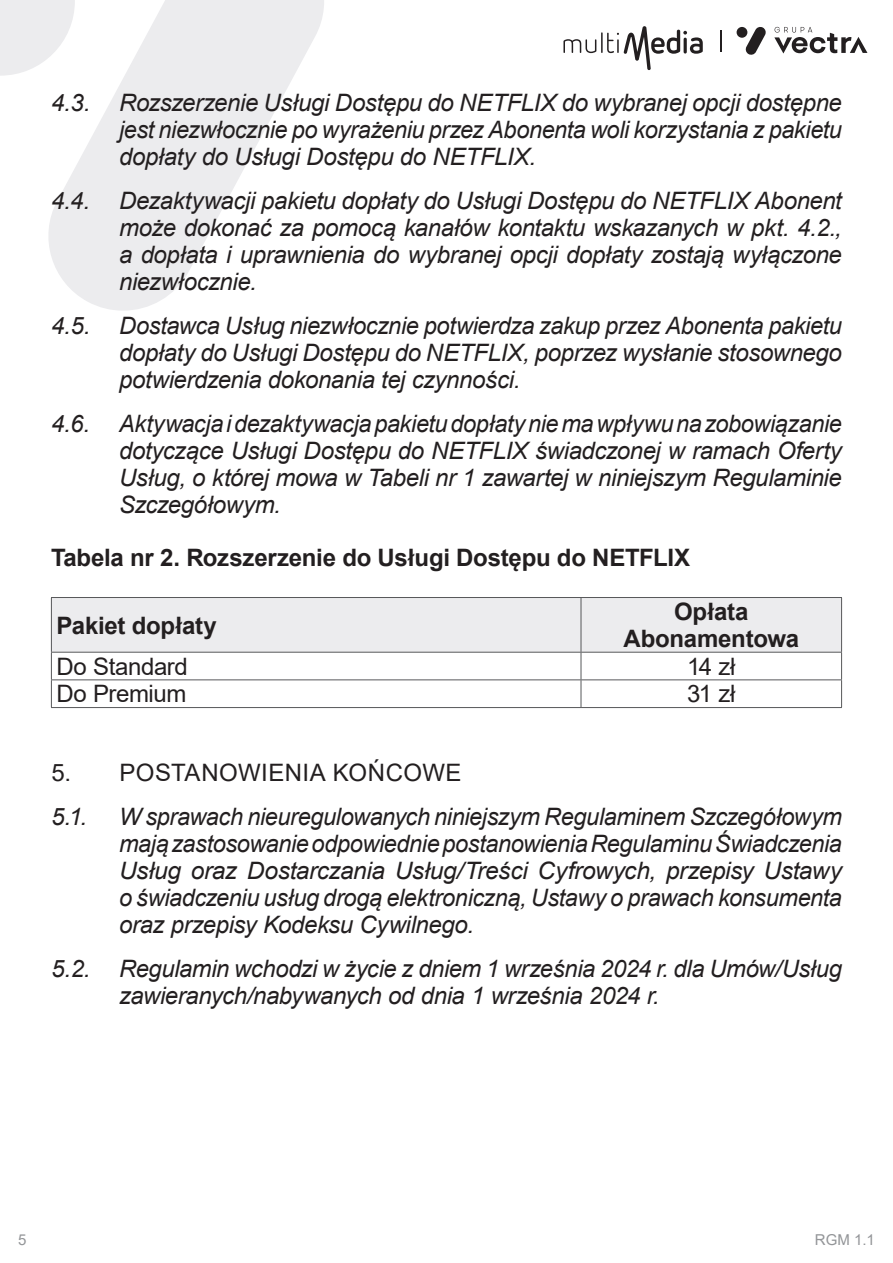
<style>
.page{position:relative;width:893px;height:1263px;background:#fff}
.page>*{position:absolute;margin:0;border:0;box-sizing:border-box;transform-origin:0 0}
.t1{font:italic 24px/27px "Arial";letter-spacing:-.015em;color:#231f20;text-align:justify}
.TABLE{font:700 24px "Arial";letter-spacing:-.01em;color:#231f20}
.table_Header{font:700 24px/27px "Arial";letter-spacing:-.01em;color:#231f20;text-align:center}
.table_Body{font:24px "Arial";letter-spacing:-.01em;color:#231f20}
.table_Body-2{font:24px "Arial";letter-spacing:.02em;color:#231f20}
.t2{font:15px "Arial";color:#939598}
</style>
<div class="page">
<svg style="left:774px;top:27px;width:93px;height:27px"></svg>
<div style="left:737px;top:27px;width:10px;height:11px;background:#231f20;border-radius:50%"></div>
<svg style="left:745px;top:27px;width:21px;height:28px"></svg>
<svg style="left:563px;top:26px;width:140px;height:44px"></svg>
<hr style="left:720px;top:31px;width:2px;height:21px;background:#231f20">
<div style="left:0;top:0;width:38px;height:76px;background:#ececee"></div>
<svg style="left:38px;top:0;width:286px;height:311px;fill:#ececee"></svg>
<hr style="left:51px;top:707px;width:530px;height:1px;background:#57585a">
<hr style="left:581px;top:707px;width:261px;height:1px;background:#57585a">
<svg style="left:51px;top:597px;width:791px;height:110px"></svg>
<hr style="left:51px;top:597px;width:530px;height:1px;background:#57585a">
<hr style="left:51px;top:598px;width:1px;height:54px;background:#57585a">
<hr style="left:581px;top:598px;width:1px;height:54px;background:#57585a">
<hr style="left:51px;top:652px;width:530px;height:1px;background:#57585a">
<p class="t1" style="left:119px;top:89px;width:724px;text-indent:-68px">4.3. Rozszerzenie Usługi Dostępu do NETFLIX do wybranej opcji dostępne jest niezwłocznie po wyrażeniu przez Abonenta woli korzystania z pakietu dopłaty do Usługi Dostępu do NETFLIX.</p>
<p class="t1" style="left:119px;top:187px;width:724px;text-indent:-68px">4.4. Dezaktywacji pakietu dopłaty do Usługi Dostępu do NETFLIX Abonent może dokonać za pomocą kanałów kontaktu wskazanych w pkt. 4.2., a dopłata i uprawnienia do wybranej opcji dopłaty zostają wyłączone niezwłocznie.</p>
<p class="t1" style="left:119px;top:312px;width:724px;text-indent:-68px">4.5. Dostawca Usług niezwłocznie potwierdza zakup przez Abonenta pakietu dopłaty do Usługi Dostępu do NETFLIX, poprzez wysłanie stosownego potwierdzenia dokonania tej czynności.</p>
<p class="t1" style="left:119px;top:410px;width:724px;text-indent:-68px">4.6. Aktywacja idezaktywacja pakietu dopłaty nie ma wpływu na zobowiązanie dotyczące Usługi Dostępu do NETFLIX świadczonej w ramach Oferty Usług, o której mowa w Tabeli nr 1 zawartej w niniejszym Regulaminie Szczegółowym.</p>
<p class="TABLE" style="left:51px;top:540px;width:640px">Tabela nr 2. Rozszerzenie do Usługi Dostępu do NETFLIX</p>
<p class="table_Header" style="left:57px;top:612px;width:162px">Pakiet dopłaty</p>
<p class="table_Header" style="left:623px;top:598px;width:177px">Opłata<br>Abonamentowa</p>
<p class="table_Body" style="left:57px;top:650px;width:133px">Do Standard</p>
<p class="table_Body" style="left:687px;top:650px;width:50px">14 zł</p>
<p class="table_Body" style="left:57px;top:677px;width:131px">Do Premium</p>
<p class="table_Body" style="left:687px;top:677px;width:50px">31 zł</p>
<p class="table_Body-2" style="left:51px;top:756px;width:412px">5. POSTANOWIENIA KOŃCOWE</p>
<p class="t1" style="left:51px;top:803px;width:38px">5.1.</p>
<p class="t1" style="left:119px;top:803px;width:724px">W sprawach nieuregulowanych niniejszym Regulaminem Szczegółowym mają zastosowanie odpowiednie postanowienia Regulaminu Świadczenia Usług oraz Dostarczania Usług/Treści Cyfrowych, przepisy Ustawy o świadczeniu usług drogą elektroniczną, Ustawy o prawach konsumenta oraz przepisy Kodeksu Cywilnego.</p>
<p class="t1" style="left:119px;top:955px;width:724px;text-indent:-68px">5.2. Regulamin wchodzi w życie z dniem 1 września 2024 r. dla Umów/Usług zawieranych/nabywanych od dnia 1 września 2024 r.</p>
<p class="t2" style="left:18px;top:1229px;width:10px">5</p>
<p class="t2" style="left:815px;top:1229px;width:62px">RGM 1.1</p>
</div>
